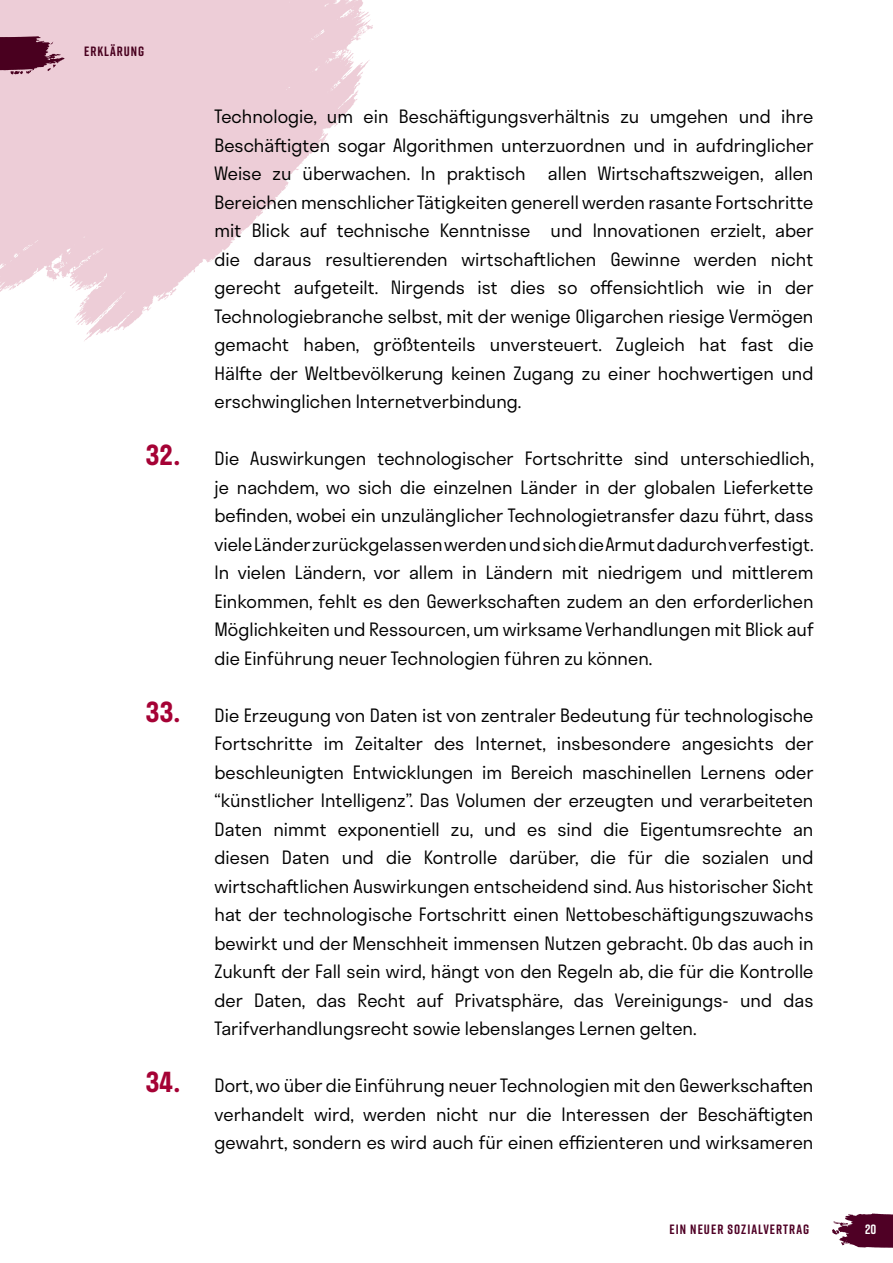
<style>
.page{position:relative;width:893px;height:1263px;background:#fff}
.page>*{position:absolute;margin:0;border:0;box-sizing:border-box;transform-origin:0 0}
.t1{font:300 18px/28.5px "Stratos";color:#000;text-align:justify}
.t2{font:700 13.5px "Rift";letter-spacing:.075em;color:#4f0025}
.t3{font:700 13.5px "Rift";color:#fff}
.s1{font-weight:600;font-size:27px;color:#a50235}
</style>
<div class="page">
<svg style="left:832px;top:1213px;width:61px;height:35px"></svg>
<svg style="left:0;top:0;width:373px;height:341px;fill:#edcdd7"></svg>
<p class="t2" style="left:84px;top:42px;width:62px">ERKLÄRUNG</p>
<p class="t1" style="left:214px;top:102px;width:601px">Technologie, um ein Beschäftigungsverhältnis zu umgehen und ihre Beschäftigten sogar Algorithmen unterzuordnen und in aufdringlicher Weise zu überwachen. In praktisch allen Wirtschaftszweigen, allen Bereichen menschlicher Tätigkeiten generell werden rasante Fortschritte mit Blick auf technische Kenntnisse und Innovationen erzielt, aber die daraus resultierenden wirtschaftlichen Gewinne werden nicht gerecht aufgeteilt. Nirgends ist dies so offensichtlich wie in der Technologiebranche selbst, mit der wenige Oligarchen riesige Vermögen gemacht haben, größtenteils unversteuert. Zugleich hat fast die Hälfte der Weltbevölkerung keinen Zugang zu einer hochwertigen und erschwinglichen Internetverbindung.</p>
<p class="t1" style="left:214px;top:444px;width:601px;text-indent:-70px"><span class="s1">32.</span> Die Auswirkungen technologischer Fortschritte sind unterschiedlich, je nachdem, wo sich die einzelnen Länder in der globalen Lieferkette befinden, wobei ein unzulänglicher Technologietransfer dazu führt, dass viele Länder zurückgelassen werden und sich die Armut dadurch verfestigt.<br>In vielen Ländern, vor allem in Ländern mit niedrigem und mittlerem Einkommen, fehlt es den Gewerkschaften zudem an den erforderlichen Möglichkeiten und Ressourcen, um wirksame Verhandlungen mit Blick auf die Einführung neuer Technologien führen zu können.</p>
<p class="t1" style="left:214px;top:700px;width:601px;text-indent:-70px"><span class="s1">33.</span> Die Erzeugung von Daten ist von zentraler Bedeutung für technologische Fortschritte im Zeitalter des Internet, insbesondere angesichts der beschleunigten Entwicklungen im Bereich maschinellen Lernens oder “künstlicher Intelligenz”. Das Volumen der erzeugten und verarbeiteten Daten nimmt exponentiell zu, und es sind die Eigentumsrechte an diesen Daten und die Kontrolle darüber, die für die sozialen und wirtschaftlichen Auswirkungen entscheidend sind. Aus historischer Sicht hat der technologische Fortschritt einen Nettobeschäftigungszuwachs bewirkt und der Menschheit immensen Nutzen gebracht. Ob das auch in Zukunft der Fall sein wird, hängt von den Regeln ab, die für die Kontrolle der Daten, das Recht auf Privatsphäre, das Vereinigungs- und das Tarifverhandlungsrecht sowie lebenslanges Lernen gelten.</p>
<p class="t1" style="left:214px;top:1071px;width:600px;text-indent:-70px"><span class="s1">34.</span> Dort, wo über die Einführung neuer Technologien mit den Gewerkschaften verhandelt wird, werden nicht nur die Interessen der Beschäftigten gewahrt, sondern es wird auch für einen effizienteren und wirksameren</p>
<p class="t2" style="left:669px;top:1219px;width:141px">EIN NEUER SOZIALVERTRAG</p>
<p class="t3" style="left:865px;top:1219px;width:13px">20</p>
</div>
